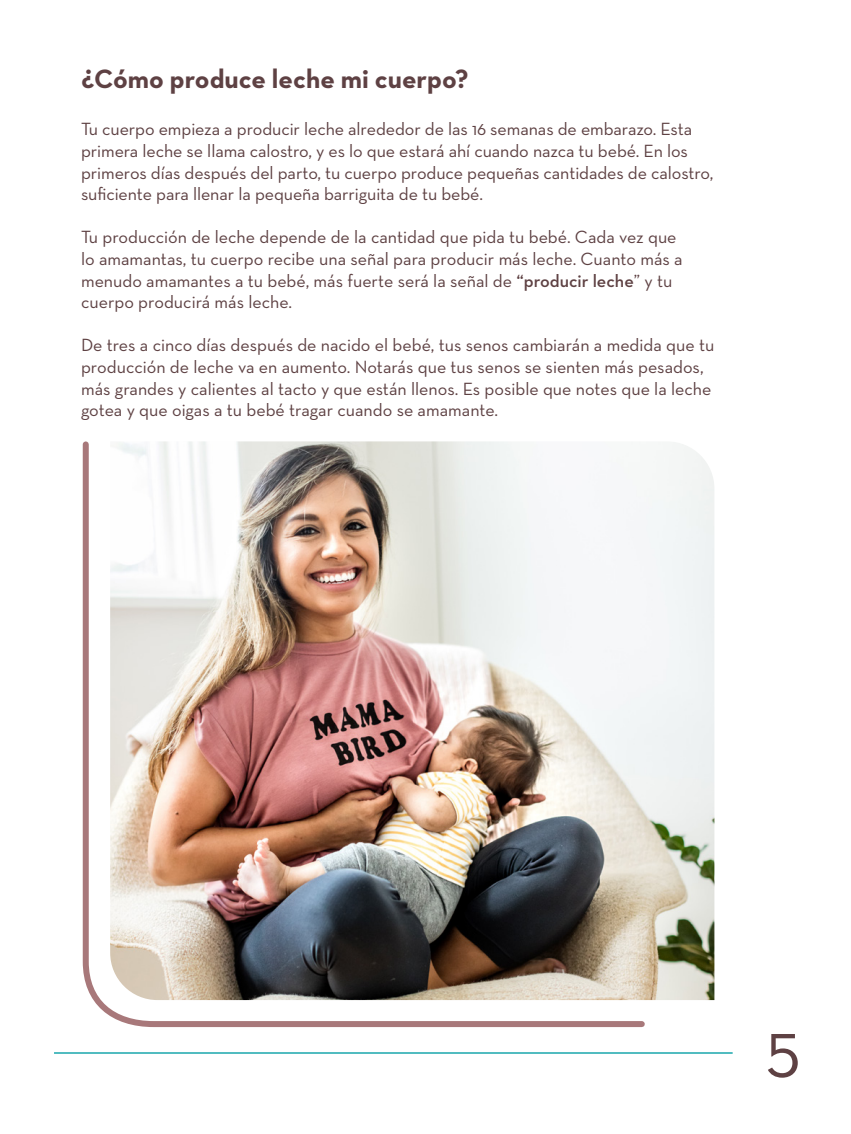
<style>
.page{position:relative;width:851px;height:1134px;background:#fff}
.page>*{position:absolute;margin:0;border:0;box-sizing:border-box;transform-origin:0 0}
.t1{font:72px "Neutraface Text";color:#5e4143}
.Chapter_Header{font:700 27px "Neutraface Text";color:#5e4143}
.Body{font:18px/21.6px "Neutraface Text";color:#5e4143}
.s1{font-weight:600}
</style>
<div class="page">
<img style="left:647px;top:442px;width:67px;height:558px">
<img style="left:82px;top:441px;width:565px;height:587px">
<hr style="left:54px;top:1052px;width:678px;height:2px;background:#18a7ac">
<h3 class="Chapter_Header" style="left:81px;top:62px;width:389px">¿Cómo produce leche mi cuerpo?</h3>
<p class="Body" style="left:81px;top:118px;width:633px">Tu cuerpo empieza a producir leche alrededor de las 16 semanas de embarazo. Esta primera leche se llama calostro, y es lo que estará ahí cuando nazca tu bebé. En los primeros días después del parto, tu cuerpo produce pequeñas cantidades de calostro, suficiente para llenar la pequeña barriguita de tu bebé.</p>
<p class="Body" style="left:81px;top:226px;width:603px">Tu producción de leche depende de la cantidad que pida tu bebé. Cada vez que lo amamantas, tu cuerpo recibe una señal para producir más leche. Cuanto más a menudo amamantes a tu bebé, más fuerte será la señal de <span class="s1">“producir leche</span>” y tu cuerpo producirá más leche.</p>
<p class="Body" style="left:81px;top:334px;width:634px">De tres a cinco días después de nacido el bebé, tus senos cambiarán a medida que tu producción de leche va en aumento. Notarás que tus senos se sienten más pesados, más grandes y calientes al tacto y que están llenos. Es posible que notes que la leche gotea y que oigas a tu bebé tragar cuando se amamante.</p>
<h1 class="t1" style="left:765px;top:1001px;width:36px">5</h1>
</div>
